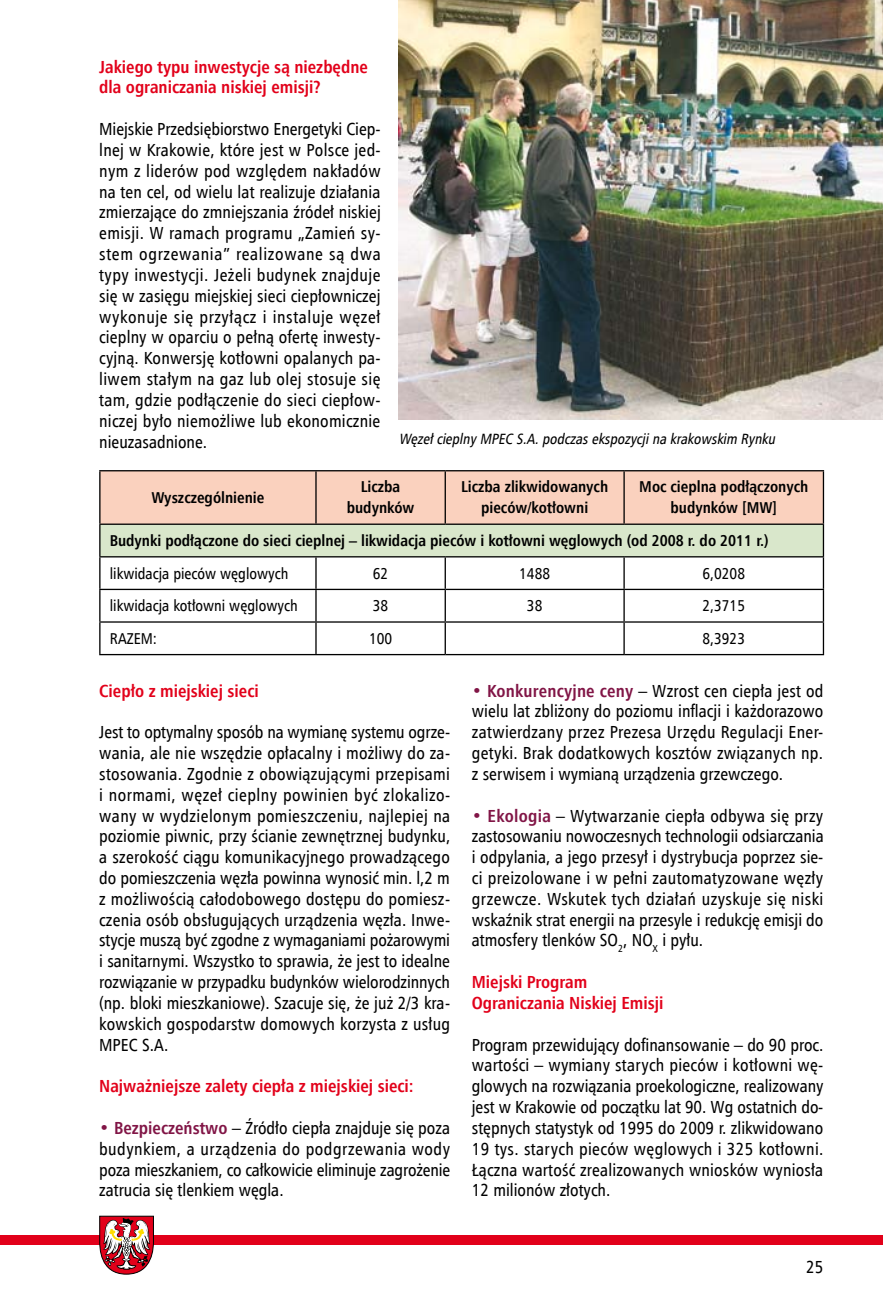
<style>
.page{position:relative;width:883px;height:1290px;background:#fff}
.page>*{position:absolute;margin:0;border:0;box-sizing:border-box;transform-origin:0 0}
.t1{font:17.5px/20.8px "Humnst 777 Cn EU";color:#000;text-align:justify}
.t2{font:700 17.5px/20.8px "Humnst 777 Cn EU";color:#e2001a}
.t3{font:700 15.75px/20.8px "Humnst 777 Cn EU";color:#000;text-align:center}
.t4{font:15.75px "Humnst 777 Cn EU";color:#000}
.t5{font:italic 14.88px "Humnst 777 Cn EU";color:#000}
.s1{font-weight:700;color:#811546}
</style>
<div class="page">
<div style="left:0;top:1235px;width:883px;height:10px;background:#e2001a"></div>
<svg style="left:99px;top:1215px;width:55px;height:60px"></svg>
<div style="left:101px;top:471px;width:722px;height:52px;background:#fad1be"></div>
<div style="left:100px;top:524px;width:723px;height:33px;background:#d9e7cb"></div>
<hr style="left:99px;top:470px;width:217px;height:1px;background:#000">
<hr style="left:99px;top:471px;width:2px;height:52px;background:#000">
<hr style="left:316px;top:470px;width:129px;height:1px;background:#000">
<hr style="left:315px;top:471px;width:2px;height:52px;background:#000">
<hr style="left:445px;top:470px;width:179px;height:1px;background:#000">
<hr style="left:445px;top:471px;width:1px;height:52px;background:#000">
<hr style="left:624px;top:470px;width:200px;height:1px;background:#000">
<hr style="left:623px;top:471px;width:2px;height:52px;background:#000">
<hr style="left:823px;top:471px;width:1px;height:52px;background:#000">
<hr style="left:99px;top:523px;width:217px;height:2px;background:#000">
<hr style="left:99px;top:525px;width:2px;height:31px;background:#000">
<hr style="left:316px;top:523px;width:129px;height:2px;background:#000">
<hr style="left:445px;top:523px;width:179px;height:2px;background:#000">
<hr style="left:624px;top:523px;width:200px;height:2px;background:#000">
<hr style="left:823px;top:525px;width:1px;height:31px;background:#000">
<hr style="left:99px;top:556px;width:217px;height:1px;background:#000">
<hr style="left:99px;top:557px;width:2px;height:32px;background:#000">
<hr style="left:316px;top:556px;width:129px;height:1px;background:#000">
<hr style="left:315px;top:557px;width:2px;height:32px;background:#000">
<hr style="left:445px;top:556px;width:179px;height:1px;background:#000">
<hr style="left:445px;top:557px;width:1px;height:32px;background:#000">
<hr style="left:624px;top:556px;width:200px;height:1px;background:#000">
<hr style="left:623px;top:557px;width:2px;height:32px;background:#000">
<hr style="left:823px;top:557px;width:1px;height:32px;background:#000">
<hr style="left:99px;top:589px;width:217px;height:1px;background:#000">
<hr style="left:99px;top:590px;width:2px;height:31px;background:#000">
<hr style="left:316px;top:589px;width:129px;height:1px;background:#000">
<hr style="left:315px;top:590px;width:2px;height:31px;background:#000">
<hr style="left:445px;top:589px;width:179px;height:1px;background:#000">
<hr style="left:445px;top:590px;width:1px;height:31px;background:#000">
<hr style="left:624px;top:589px;width:200px;height:1px;background:#000">
<hr style="left:623px;top:590px;width:2px;height:31px;background:#000">
<hr style="left:823px;top:590px;width:1px;height:31px;background:#000">
<hr style="left:99px;top:621px;width:217px;height:2px;background:#000">
<hr style="left:99px;top:623px;width:2px;height:31px;background:#000">
<hr style="left:316px;top:621px;width:129px;height:2px;background:#000">
<hr style="left:315px;top:623px;width:2px;height:31px;background:#000">
<hr style="left:445px;top:621px;width:179px;height:2px;background:#000">
<hr style="left:445px;top:623px;width:1px;height:31px;background:#000">
<hr style="left:624px;top:621px;width:200px;height:2px;background:#000">
<hr style="left:623px;top:623px;width:2px;height:31px;background:#000">
<hr style="left:823px;top:623px;width:1px;height:31px;background:#000">
<hr style="left:99px;top:654px;width:217px;height:1px;background:#000">
<hr style="left:316px;top:654px;width:129px;height:1px;background:#000">
<hr style="left:445px;top:654px;width:179px;height:1px;background:#000">
<hr style="left:624px;top:654px;width:200px;height:1px;background:#000">
<img style="left:399px;top:0;width:484px;height:419px">
<p class="t2" style="left:99px;top:56px;width:270px">Jakiego typu inwestycje są niezbędne dla ograniczania niskiej emisji?</p>
<p class="t1" style="left:99px;top:119px;width:283px">Miejskie Przedsiębiorstwo Energetyki Ciep&shy;lnej w Krakowie, które jest w Polsce jed&shy;nym z liderów pod względem nakładów na ten cel, od wielu lat realizuje działania zmierzające do zmniejszania źródeł niskiej emisji. W ramach programu „Zamień sy&shy;stem ogrzewania” realizowane są dwa typy inwestycji. Jeżeli budynek znajduje się w zasięgu miejskiej sieci ciepłowniczej wykonuje się przyłącz i instaluje węzeł cieplny w oparciu o pełną ofertę inwesty&shy;cyjną. Konwersję kotłowni opalanych pa&shy;liwem stałym na gaz lub olej stosuje się tam, gdzie podłączenie do sieci ciepłow&shy;niczej było niemożliwe lub ekonomicznie nieuzasadnione.</p>
<p class="t5" style="left:399px;top:430px;width:381px">Węzełcieplny MPEC S.A.podczasekspozycjina krakowskim Rynku</p>
<p class="t3" style="left:151px;top:487px;width:115px">Wyszczególnienie</p>
<p class="t3" style="left:347px;top:476px;width:69px">Liczba budynków</p>
<p class="t3" style="left:461px;top:476px;width:148px">Liczba zlikwidowanych pieców/kotłowni</p>
<p class="t3" style="left:639px;top:476px;width:170px">Moc cieplna podłączonych budynków [MW]</p>
<p class="t3" style="left:110px;top:530px;width:660px">Budynki podł ączone do sieci cieplnej – likwidacja pieców i kotłowni węglowych (od 2008 r. do 2011 r.)</p>
<p class="t4" style="left:110px;top:563px;width:180px">likwidacja pieców węglowych</p>
<p class="t4" style="left:373px;top:563px;width:17px">62</p>
<p class="t4" style="left:519px;top:563px;width:32px">1488</p>
<p class="t4" style="left:702px;top:563px;width:44px">6,0208</p>
<p class="t4" style="left:110px;top:596px;width:189px">likwidacja kotłowni węglowych</p>
<p class="t4" style="left:373px;top:596px;width:17px">38</p>
<p class="t4" style="left:527px;top:596px;width:17px">38</p>
<p class="t4" style="left:702px;top:596px;width:44px">2,3715</p>
<p class="t4" style="left:110px;top:628px;width:49px">RAZEM:</p>
<p class="t4" style="left:369px;top:628px;width:25px">100</p>
<p class="t4" style="left:702px;top:628px;width:44px">8,3923</p>
<p class="t2" style="left:99px;top:680px;width:161px">Ciepło z miejskiej sieci</p>
<p class="t1" style="left:99px;top:721px;width:353px">Jest to optymalny sposób na wymianę systemu ogrze&shy;wania, ale nie wszędzie opłacalny i możliwy do za&shy;stosowania. Zgodnie z obowiązującymi przepisami i normami, węzeł cieplny powinien być zlokalizo&shy;wany w wydzielonym pomieszczeniu, najlepiej na poziomie piwnic, przy ścianie zewnętrznej budynku, a szerokość ciągu komunikacyjnego prowadzącego do pomieszczenia węzła powinna wynosić min. l,2 m z możliwością całodobowego dostępu do pomiesz&shy;czenia osób obsługujących urządzenia węzła. Inwe&shy;stycje muszą być zgodne z wymaganiami pożarowymi i sanitarnymi. Wszystko to sprawia, że jest to idealne rozwiązanie w przypadku budynków wielorodzinnych (np. bloki mieszkaniowe). Szacuje się, że już 2/3 kra&shy;kowskich gospodarstw domowych korzysta z usług MPEC S.A.</p>
<p class="t2" style="left:99px;top:1076px;width:316px">Najważniejsze zalety ciepła z miejskiej sieci:</p>
<p class="t1" style="left:99px;top:1117px;width:353px"><span class="s1">• Bezpieczeństwo</span> – Źródło ciepła znajduje się poza budynkiem, a urządzenia do podgrzewania wody poza mieszkaniem, co całkowicie eliminuje zagrożenie zatrucia się tlenkiem węgla.</p>
<p class="t1" style="left:472px;top:680px;width:353px"><span class="s1">• Konkurencyjne ceny</span> – Wzrost cen ciepła jest od wielu lat zbliżony do poziomu inflacji i każdorazowo zatwierdzany przez Prezesa Urzędu Regulacji Ener&shy;getyki. Brak dodatkowych kosztów związanych np. z serwisem i wymianą urządzenia grzewczego.</p>
<p class="t1" style="left:472px;top:805px;width:353px"><span class="s1">• Ekologia</span> – Wytwarzanie ciepła odbywa się przy zastosowaniu nowoczesnych technologii odsiarczania i odpylania, a jego przesył i dystrybucja poprzez sie&shy;ci preizolowane i w pełni zautomatyzowane węzły grzewcze. Wskutek tych działań uzyskuje się niski wskaźnik strat energii na przesyle i redukcję emisji do atmosfery tlenków SO<sub>2</sub>, NO<sub>X</sub> i pyłu.</p>
<p class="t2" style="left:472px;top:971px;width:193px">Miejski Program<br>Ograniczania Niskiej Emisji</p>
<p class="t1" style="left:472px;top:1034px;width:353px">Program przewidujący dofinansowanie – do 90 proc. wartości – wymiany starych pieców i kotłowni wę&shy;glowych na rozwiązania proekologiczne, realizowany jest w Krakowie od początku lat 90. Wg ostatnich do&shy;stępnych statystyk od 1995 do 2009 r. zlikwidowano 19 tys. starych pieców węglowych i 325 kotłowni.<br>Łączna wartość zrealizowanych wniosków wyniosła 12 milionów złotych.</p>
<p class="t1" style="left:806px;top:1256px;width:19px">25</p>
</div>
